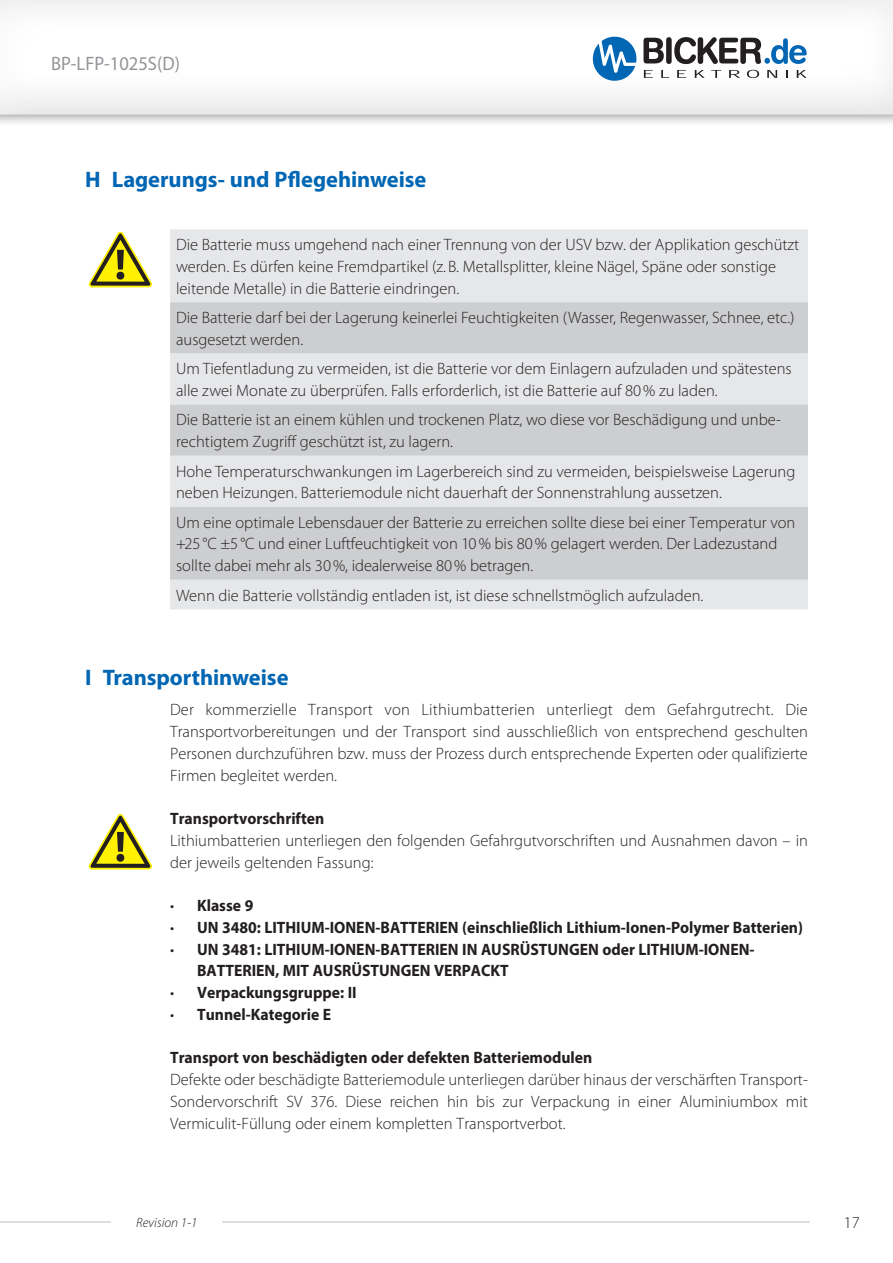
<style>
.page{position:relative;width:893px;height:1263px;background:#fff}
.page>*{position:absolute;margin:0;border:0;box-sizing:border-box;transform-origin:0 0}
.t1{font:700 22.5px "Myriad Pro";letter-spacing:-.005em;color:#0166b3}
.t2{font:19.5px "Myriad Pro";color:#939598;scale:.95 1}
.t3{font:300 16.5px/21.8px "Myriad Pro";color:#231f20}
.t4{font:700 16.5px/21.8px "Myriad Pro";color:#231f20;scale:.95 1}
.t5{font:italic 300 13.5px "Myriad Pro";color:#231f20}
.s1{font-weight:300}
</style>
<div class="page">
<div style="left:0;top:0;width:893px;height:127px;background:#231f20;opacity:.5"></div>
<div style="left:0;top:0;width:893px;height:116px;background:#231f20;opacity:.25"></div>
<svg style="left:593px;top:37px;width:214px;height:44px"></svg>
<hr style="left:0;top:1221px;width:829px;height:1px;background:#bcbdc0">
<div style="left:112px;top:1180px;width:110px;height:83px;background:#fff"></div>
<div style="left:810px;top:1180px;width:83px;height:83px;background:#fff"></div>
<div style="left:170px;top:229px;width:638px;height:380px;background:#e6e7e9"></div>
<svg style="left:170px;top:302px;width:638px;height:278px;background:#d6d7d9"></svg>
<svg style="left:89px;top:232px;width:63px;height:55px"></svg>
<svg style="left:89px;top:814px;width:63px;height:56px"></svg>
<p class="t2" style="left:51px;top:51px;width:137px">BP-LFP-1025S(D)</p>
<h1 class="t1" style="left:85px;top:165px;width:343px">H Lagerungs- und Pflegehinweise</h1>
<p class="t3" style="left:176px;top:234px;width:625px">Die Batterie muss umgehend nach einer Trennung von der USV bzw. der Applikation geschützt werden. Es dürfen keine Fremdpartikel (z.B. Metallsplitter, kleine Nägel, Späne oder sonstige leitende Metalle) in die Batterie eindringen.</p>
<p class="t3" style="left:176px;top:307px;width:620px">Die Batterie darf bei der Lagerung keinerlei Feuchtigkeiten (Wasser, Regenwasser, Schnee, etc.) ausgesetzt werden.</p>
<p class="t3" style="left:176px;top:358px;width:617px">Um Tiefentladung zu vermeiden, ist die Batterie vor dem Einlagern aufzuladen und spätestens alle zwei Monate zu überprüfen. Falls erforderlich, ist die Batterie auf 80% zu laden.</p>
<p class="t3" style="left:176px;top:409px;width:607px">Die Batterie ist an einem kühlen und trockenen Platz, wo diese vor Beschädigung und unbe&shy;rechtigtem Zugriff geschützt ist, zu lagern.</p>
<p class="t3" style="left:176px;top:460px;width:621px">Hohe Temperaturschwankungen im Lagerbereich sind zu vermeiden, beispielsweise Lagerung neben Heizungen. Batteriemodule nicht dauerhaft der Sonnenstrahlung aussetzen.</p>
<p class="t3" style="left:176px;top:511px;width:621px">Um eine optimale Lebensdauer der Batterie zu erreichen sollte diese bei einer Temperatur von +25 °C ±5 °C und einer Luftfeuchtigkeit von 10% bis 80% gelagert werden. Der Ladezustand sollte dabei mehr als 30%, idealerweise 80% betragen.</p>
<p class="t3" style="left:176px;top:584px;width:529px">Wenn die Batterie vollständig entladen ist, ist diese schnellstmöglich aufzuladen.</p>
<h1 class="t1" style="left:85px;top:662px;width:205px">I Transporthinweise</h1>
<p class="t3" style="left:170px;top:699px;width:639px;text-align:justify">Der kommerzielle Transport von Lithiumbatterien unterliegt dem Gefahrgutrecht. Die Transportvorbereitungen und der Transport sind ausschließlich von entsprechend geschulten Personen durchzuführen bzw. muss der Prozess durch entsprechende Experten oder qualifizierte Firmen begleitet werden.</p>
<p class="t4" style="left:170px;top:807px;width:164px">Transportvorschriften</p>
<p class="t3" style="left:170px;top:829px;width:639px">Lithiumbatterien unterliegen den folgenden Gefahrgutvorschriften und Ausnahmen davon – in der jeweils geltenden Fassung:</p>
<p class="t4" style="left:170px;top:894px;width:89px"><span class="s1">•</span> Klasse 9</p>
<p class="t4" style="left:170px;top:916px;width:668px"><span class="s1">•</span> UN 3480: LITHIUM-IONEN-BATTERIEN (einschließlich Lithium-Ionen-Polymer Batterien)</p>
<p class="t4" style="left:197px;top:937px;width:588px;text-indent:-27px"><span class="s1">•</span> UN 3481: LITHIUM-IONEN-BATTERIEN IN AUSRÜSTUNGEN oder LITHIUM-IONEN-<br>BATTERIEN, MIT AUSRÜSTUNGEN VERPACKT</p>
<p class="t4" style="left:170px;top:981px;width:198px"><span class="s1">•</span> Verpackungsgruppe: II</p>
<p class="t4" style="left:170px;top:1003px;width:171px"><span class="s1">•</span> Tunnel-Kategorie E</p>
<p class="t4" style="left:170px;top:1046px;width:446px">Transport von beschädigten oder defekten Batteriemodulen</p>
<p class="t3" style="left:170px;top:1068px;width:639px;text-align:justify">Defekte oder beschädigte Batteriemodule unterliegen darüber hinaus der verschärften Transport-Sondervorschrift SV 376. Diese reichen hin bis zur Verpackung in einer Aluminiumbox mit Vermiculit-Füllung oder einem kompletten Transportverbot.</p>
<p class="t5" style="left:136px;top:1214px;width:63px">Revision 1-1</p>
<p class="t3" style="left:844px;top:1211px;width:18px">17</p>
</div>
